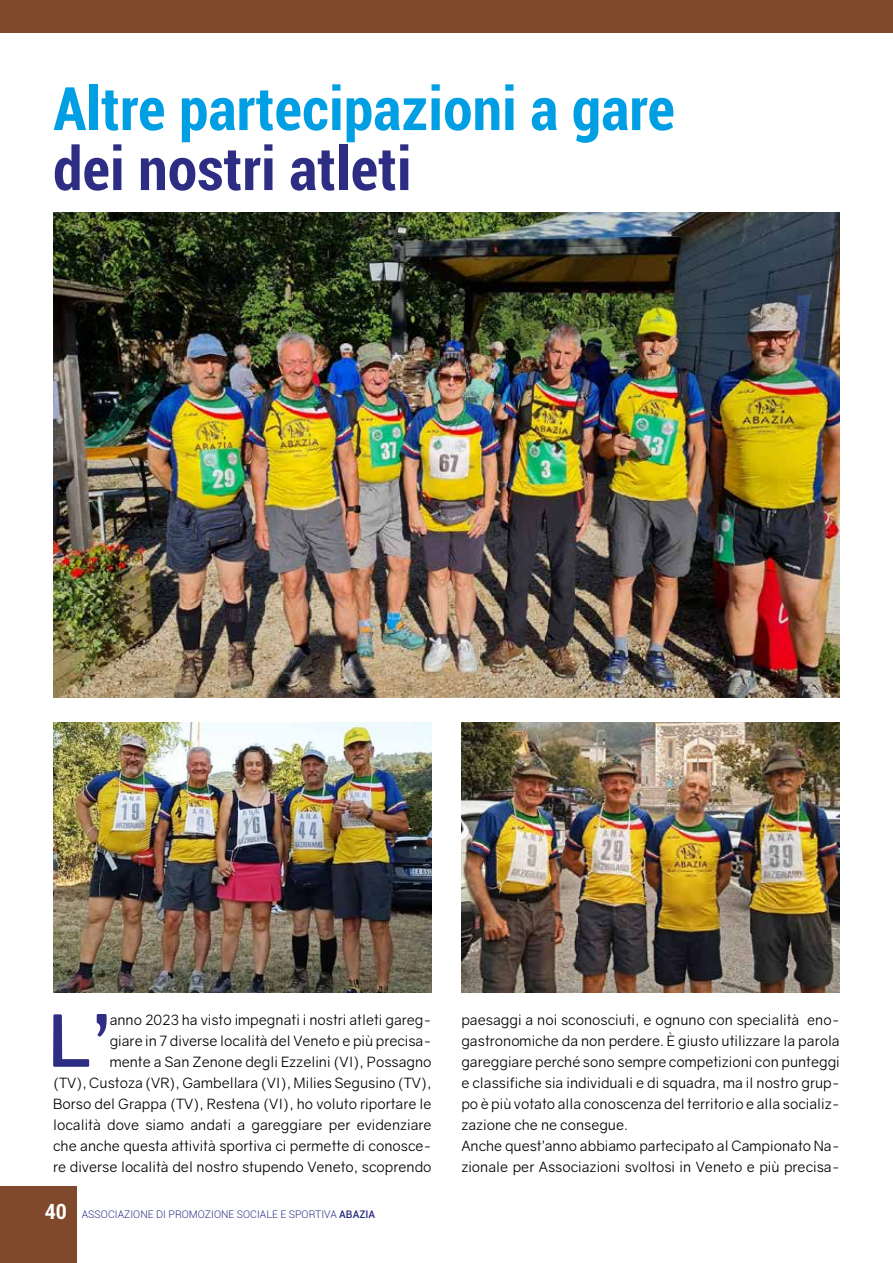
<style>
.page{position:relative;width:893px;height:1263px;background:#fff}
.page>*{position:absolute;margin:0;border:0;box-sizing:border-box;transform-origin:0 0}
.t1{font:700 71.7px "Gravity";color:#2d2e83}
.t2{font:700 condensed 60px "Roboto";letter-spacing:.005em;color:#009fe3}
.t3{font:700 condensed 60px "Roboto";letter-spacing:.005em;color:#2d2e83}
.t4{font:14.25px/21px "Gravity";color:#000;text-align:right}
.t5{font:300 10.5px "Roboto";color:#2d2e83}
.s1{font-weight:700;font-stretch:condensed;font-size:21px;color:#fff}
.s2{font-weight:500}
</style>
<div class="page">
<div style="left:0;top:1186px;width:77px;height:77px;background:#81492b"></div>
<div style="left:0;top:0;width:893px;height:33px;background:#81492b"></div>
<img style="left:53px;top:213px;width:787px;height:484px">
<img style="left:53px;top:723px;width:379px;height:270px">
<img style="left:461px;top:723px;width:379px;height:270px">
<h2 class="t2" style="left:53px;top:67px;width:623px">Altre partecipazioni a gare</h2>
<h2 class="t3" style="left:53px;top:127px;width:360px">dei nostri atleti</h2>
<h1 class="t1" style="left:48px;top:996px;width:63px">L’</h1>
<p class="t4" style="left:53px;top:1009px;width:380px">anno 2023 ha visto impegnati i nostri atleti gareg-<br>giare in 7 diverse località del Veneto e più precisa-<br>mente a San Zenone degli Ezzelini (VI), Possagno<br>(TV), Custoza (VR), Gambellara (VI), Milies Segusino (TV), Borso del Grappa (TV), Restena (VI), ho voluto riportare le località dove siamo andati a gareggiare per evidenziare che anche questa attività sportiva ci permette di conosce&shy;re diverse località del nostro stupendo Veneto, scoprendo</p>
<p class="t4" style="left:461px;top:1009px;width:380px;text-align:left">paesaggi a noi sconosciuti, e ognuno con specialità eno&shy;gastronomiche da non perdere. È giusto utilizzare la parola gareggiare perché sono sempre competizioni con punteggi e classifiche sia individuali e di squadra, ma il nostro grup&shy;po è più votato alla conoscenza del territorio e alla socializ&shy;zazione che ne consegue.<br>Anche quest’anno abbiamo partecipato al Campionato Na&shy;zionale per Associazioni svoltosi in Veneto e più precisa-</p>
<p class="t5" style="left:45px;top:1207px;width:332px"><span class="s1">40</span> ASSOCIAZIONE DI PROMOZIONE SOCIALE E SPORTIVA <span class="s2">ABAZIA</span></p>
</div>
